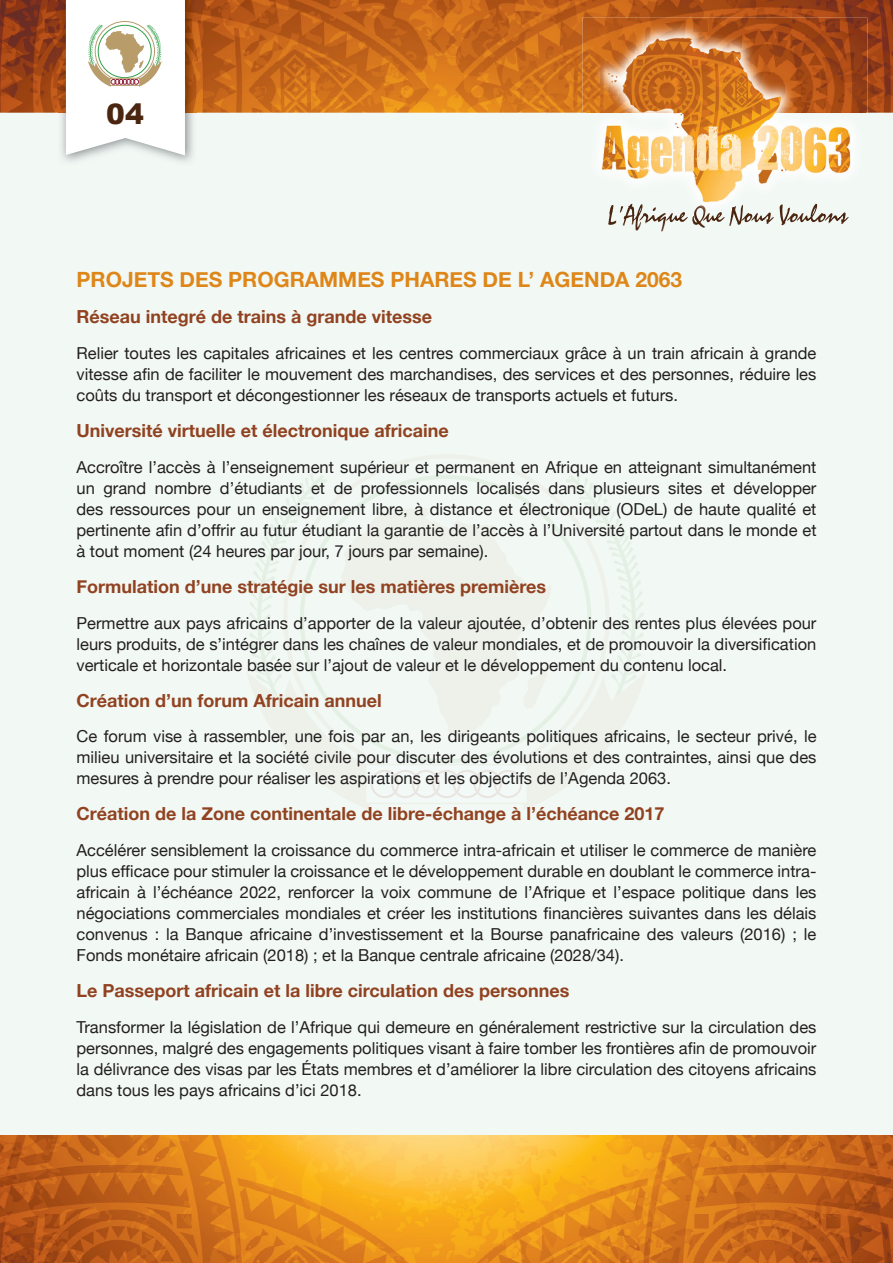
<style>
.page{position:relative;width:893px;height:1263px;background:#f2f9f5}
.page>*{position:absolute;margin:0;border:0;box-sizing:border-box;transform-origin:0 0}
.t1{font:900 28.2px "Arial";color:#4a2510}
.t2{font:700 21px "Helvetica Neue";color:#df8619}
.t3{font:700 18px "Helvetica Neue";color:#914221}
.t4{font:16.5px/21px "Helvetica Neue";color:#231f20;text-align:justify}
</style>
<div class="page">
<img style="left:0;top:0;width:893px;height:113px">
<img style="left:0;top:1135px;width:893px;height:128px">
<img style="left:59px;top:0;width:138px;height:162px">
<svg style="left:66px;top:0;width:119px;height:155px"></svg>
<svg style="left:370px;top:454px;width:153px;height:20px"></svg>
<svg style="left:247px;top:474px;width:399px;height:335px"></svg>
<img style="left:582px;top:18px;width:285px;height:205px">
<img style="left:609px;top:217px;width:239px;height:6px">
<img style="left:587px;top:22px;width:278px;height:195px">
<img style="left:609px;top:204px;width:239px;height:13px">
<h1 class="t1" style="left:106px;top:94px;width:39px">04</h1>
<p class="t2" style="left:77px;top:267px;width:607px">PROJETS DES PROGRAMMES PHARES DE L’ AGENDA 2063</p>
<p class="t3" style="left:77px;top:306px;width:357px">Réseau integré de trains à grande vitesse</p>
<p class="t4" style="left:77px;top:342px;width:741px">Relier toutes les capitales africaines et les centres commerciaux grâce à un train africain à grande vitesse afin de faciliter le mouvement des marchandises, des services et des personnes, réduire les coûts du transport et décongestionner les réseaux de transports actuels et futurs.</p>
<p class="t3" style="left:77px;top:419px;width:374px">Université virtuelle et électronique africaine</p>
<p class="t4" style="left:77px;top:456px;width:741px;text-align:right">Accroître ’l accès ’là enseignement supérieur et permanent en Afrique en atteignant simultanément développer</p>
<p class="t4" style="left:220px;top:477px;width:84px">’d étudiants</p>
<p class="t4" style="left:476px;top:477px;width:65px">localisés</p>
<p class="t4" style="left:361px;top:477px;width:108px">professionnels</p>
<p class="t4" style="left:103px;top:477px;width:44px">grand</p>
<p class="t4" style="left:155px;top:477px;width:58px">nombre</p>
<p class="t4" style="left:334px;top:477px;width:20px">de</p>
<p class="t4" style="left:549px;top:477px;width:38px">dans</p>
<p class="t4" style="left:593px;top:477px;width:68px">plusieurs</p>
<p class="t4" style="left:668px;top:477px;width:36px">sites</p>
<p class="t4" style="left:311px;top:477px;width:16px">et</p>
<p class="t4" style="left:711px;top:477px;width:16px">et</p>
<p class="t4" style="left:77px;top:477px;width:741px;text-align:left">un<br>des ressources pour un enseignement libre à, distance et électronique (ODeL) de haute qualité et pertinente afin ’d offrir au futur étudiant la garantie de ’l accès ’là Université partout dans le monde et à tout moment (24 heures par jour 7, jours par semaine .(</p>
<p class="t3" style="left:77px;top:575px;width:471px">Formulation d’une stratégie sur les matières premières</p>
<p class="t4" style="left:77px;top:612px;width:741px">Permettre aux pays africains ’d apporter de la valeur ajoutée ’d, obtenir des rentes plus élevées pour leurs produits, de ’s intégrer dans les chaînes de valeur mondiales, et de promouvoir la diversification verticale et horizontale basée sur ’l ajout de valeur et le développement du contenu local.</p>
<p class="t3" style="left:77px;top:689px;width:307px">Création d’un forum Africain annuel</p>
<p class="t4" style="left:77px;top:726px;width:741px">Ce forum vise à rassembler, une fois par an, les dirigeants politiques africains, le secteur privé, le milieu universitaire et la société civile pour discuter des évolutions et des contraintes, ainsi que des mesures à prendre pour réaliser les aspirations et les objectifs de ’l Agenda 2063.</p>
<p class="t3" style="left:77px;top:803px;width:589px">Création de la Zone continentale de libre-échange ’là échéance 2017</p>
<p class="t4" style="left:77px;top:840px;width:741px">Accélérer sensiblement la croissance du commerce intra-africain et utiliser le commerce de manière</p>
<p class="t4" style="left:77px;top:882px;width:741px">africain ’là échéance 2022, renforcer la voix commune de ’l Afrique et ’l espace politique dans les</p>
<p class="t4" style="left:77px;top:861px;width:741px">plus efficace pour stimuler la croissance et le développement durable en doublant le commerce intra-</p>
<p class="t4" style="left:77px;top:903px;width:741px">négociations commerciales mondiales et créer les institutions financières suivantes dans les délais convenus : la Banque africaine ’d investissement et la Bourse panafricaine des valeurs (2016) ; le Fonds monétaire africain (2018) ; et la Banque centrale africaine )2028/34 .(</p>
<p class="t3" style="left:77px;top:979px;width:494px">Le Passeport africain et la libre circulation des personnes</p>
<p class="t4" style="left:77px;top:1016px;width:741px">Transformer la législation de ’l Afrique qui demeure en généralement restrictive sur la circulation des personnes, malgré des engagements politiques visant à faire tomber les frontières afin de promouvoir la délivrance des visas par les États membres et ’d améliorer la libre circulation des citoyens africains dans tous les pays africains ’d ici 2018.</p>
</div>
